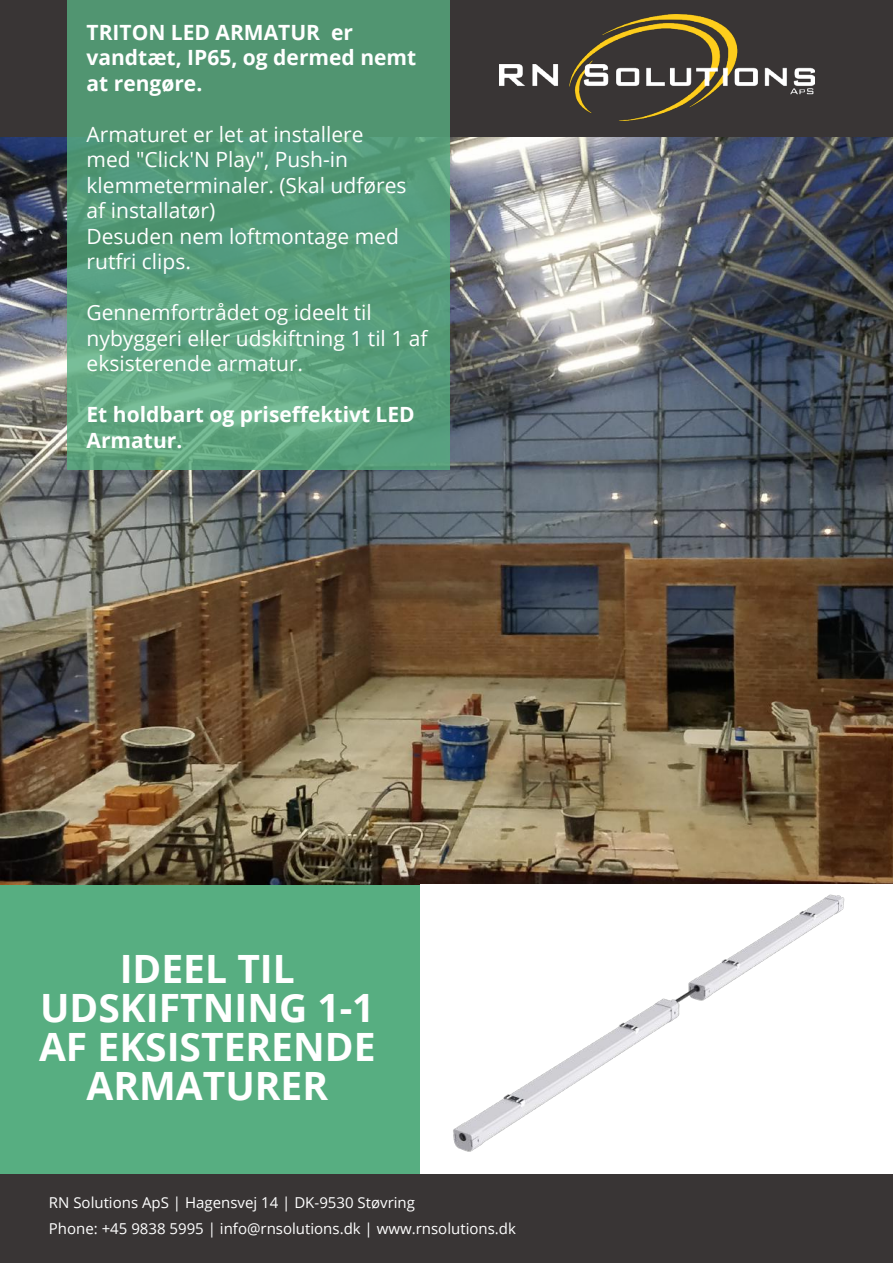
<style>
.page{position:relative;width:893px;height:1263px;background:#393535}
.page>*{position:absolute;margin:0;border:0;box-sizing:border-box;transform-origin:0 0}
.t1{font:700 39px/39px "Open Sans";color:#fff;text-align:center}
.t2{font:21px/25.5px "Open Sans";color:#fff}
.t3{font:700 21px/25.5px "Open Sans";color:#fff}
.t4{font:15px/25.5px "Open Sans";color:#fff}
</style>
<div class="page">
<div style="left:0;top:884px;width:893px;height:290px;background:#57ae81"></div>
<img style="left:499px;top:14px;width:315px;height:107px">
<img style="left:0;top:137px;width:893px;height:747px">
<svg style="left:67px;top:0;width:382px;height:470px;background:#579c79"></svg>
<div style="left:421px;top:884px;width:472px;height:290px;background:#fff"></div>
<img style="left:453px;top:894px;width:392px;height:258px">
<p class="t3" style="left:87px;top:19px;width:331px">TRITON LED ARMATUR er vandtæt, IP65, og dermed nemt at rengøre.</p>
<p class="t2" style="left:87px;top:121px;width:321px">Armaturet er let at installere med "Click'N Play", Push-in klemmeterminaler. (Skal udføres af installatør)<br>Desuden nem loftmontage med rutfri clips.</p>
<p class="t2" style="left:87px;top:299px;width:343px">Gennemfortrådet og ideelt til nybyggeri eller udskiftning 1 til 1 af eksisterende armatur.</p>
<p class="t3" style="left:87px;top:401px;width:330px">Et holdbart og priseffektivt LED<br>Armatur.</p>
<h1 class="t1" style="left:39px;top:948px;width:338px">IDEEL TIL<br>UDSKIFTNING 1-1<br>AF EKSISTERENDE<br>ARMATURER</h1>
<p class="t4" style="left:49px;top:1189px;width:469px">RN Solutions ApS | Hagensvej 14 | DK-9530 Støvring<br>Phone: +45 9838 5995 | info@rnsolutions.dk | www.rnsolutions.dk</p>
</div>
